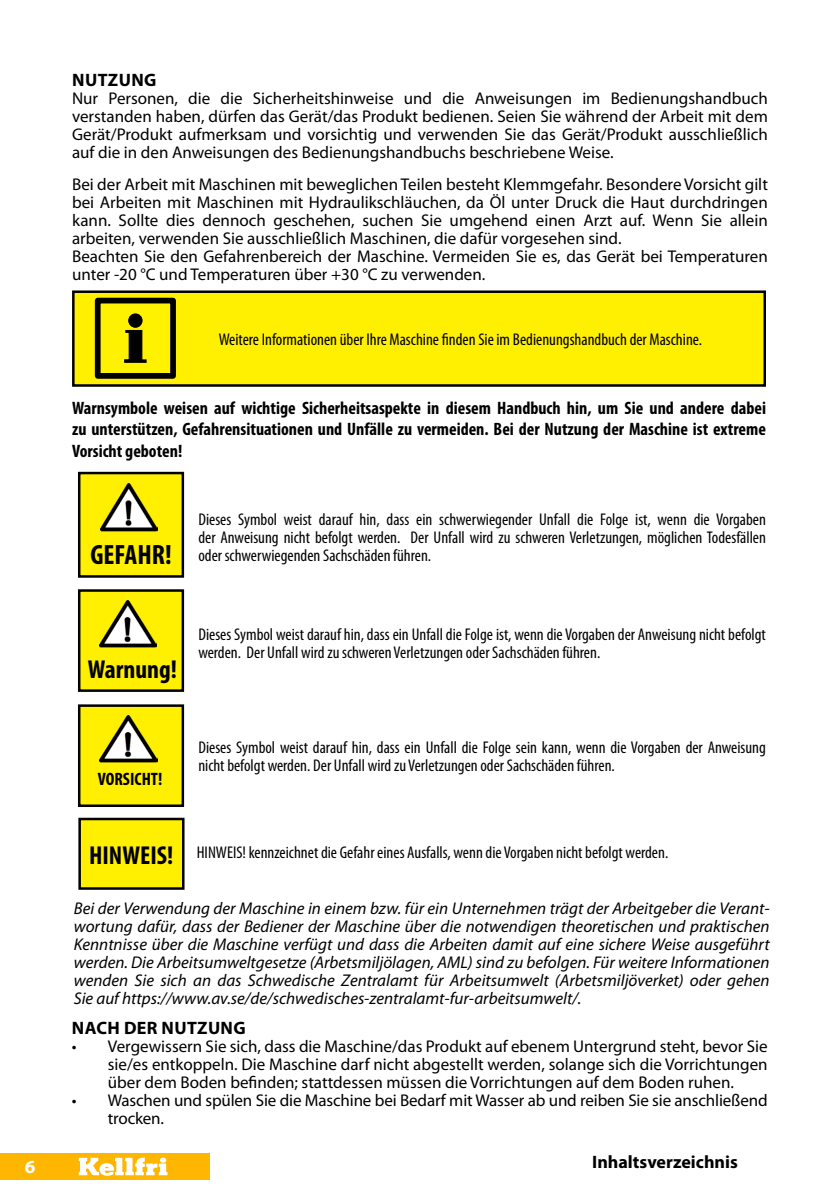
<style>
.page{position:relative;width:840px;height:1191px;background:#fff}
.page>*{position:absolute;margin:0;border:0;box-sizing:border-box;transform-origin:0 0}
.t1{font:700 condensed 28px "Myriad Pro";color:#000}
.t2{font:700 condensed 26px "Myriad Pro";color:#000}
.t3{font:700 20px "Myriad Pro";color:#fff}
.t4{font:700 condensed 18px/21.6px "Myriad Pro";color:#000;text-align:justify}
.t5{font:700 18px "Myriad Pro";letter-spacing:.005em;color:#000}
.t6{font:17px/18px "Myriad Pro";color:#000;text-align:justify}
.t7{font:condensed 17px/18px "Myriad Pro";color:#000}
.t8{font:italic 17px/18px "Myriad Pro";color:#000;text-align:justify}
</style>
<div class="page">
<div style="left:0;top:1153px;width:210px;height:27px;background:#ffb600"></div>
<svg style="left:79px;top:1157px;width:88px;height:18px"></svg>
<div style="left:73px;top:292px;width:691px;height:93px;background:#ffef00"></div>
<div style="left:72px;top:290px;width:693px;height:97px;border:2px solid #000"></div>
<div style="left:79px;top:473px;width:104px;height:103px;background:#ffef00"></div>
<div style="left:78px;top:472px;width:106px;height:106px;border:2px solid #000"></div>
<img style="left:100px;top:484px;width:57px;height:48px">
<div style="left:79px;top:705px;width:104px;height:100px;background:#ffef00"></div>
<div style="left:78px;top:704px;width:106px;height:103px;border:2px solid #000"></div>
<img style="left:100px;top:715px;width:57px;height:48px">
<div style="left:80px;top:819px;width:103px;height:69px;background:#ffef00"></div>
<div style="left:78px;top:817px;width:106px;height:72px;border:2px solid #000"></div>
<div style="left:79px;top:590px;width:104px;height:100px;background:#ffef00"></div>
<div style="left:78px;top:589px;width:106px;height:103px;border:2px solid #000"></div>
<img style="left:99px;top:600px;width:57px;height:48px">
<div style="left:95px;top:298px;width:81px;height:81px;border:6px solid #000"></div>
<svg style="left:124px;top:330px;width:22px;height:33px"></svg>
<div style="left:129px;top:314px;width:13px;height:13px;background:#000;border-radius:50%"></div>
<div style="left:128px;top:314px;width:14px;height:13px;border:1px solid #000;border-radius:50%"></div>
<p class="t5" style="left:72px;top:68px;width:86px">NUTZUNG</p>
<p class="t6" style="left:72px;top:89px;width:697px">Nur Personen, die die Sicherheitshinweise und die Anweisungen im Bedienungshandbuch verstanden haben, dürfen das Gerät/das Produkt bedienen. Seien Sie während der Arbeit mit dem Gerät/Produkt aufmerksam und vorsichtig und verwenden Sie das Gerät/Produkt ausschließlich auf die in den Anweisungen des Bedienungshandbuchs beschriebene Weise.</p>
<p class="t6" style="left:72px;top:175px;width:697px;text-align:left">Bei der Arbeit mit Maschinen mit beweglichen Teilen besteht Klemmgefahr. Besondere Vorsicht gilt bei Arbeiten mit Maschinen mit Hydraulikschläuchen, da Öl unter Druck die Haut durchdringen kann. Sollte dies dennoch geschehen, suchen Sie umgehend einen Arzt auf. Wenn Sie allein arbeiten, verwenden Sie ausschließlich Maschinen, die dafür vorgesehen sind.<br>Beachten Sie den Gefahrenbereich der Maschine. Vermeiden Sie es, das Gerät bei Temperaturen unter -20 °C und Temperaturen über +30 °C zu verwenden.</p>
<p class="t7" style="left:219px;top:330px;width:484px">Weitere Informationen über Ihre Maschine finden Sie im Bedienungshandbuch der Maschine.</p>
<p class="t4" style="left:72px;top:396px;width:695px">Warnsymbole weisen auf wichtige Sicherheitsaspekte in diesem Handbuch hin, um Sie und andere dabei zu unterstützen, Gefahrensituationen und Unfälle zu vermeiden. Bei der Nutzung der Maschine ist extreme Vorsicht geboten!</p>
<h1 class="t1" style="left:90px;top:537px;width:83px">GEFAHR!</h1>
<p class="t7" style="left:198px;top:510px;width:568px;text-align:justify">Dieses Symbol weist darauf hin, dass ein schwerwiegender Unfall die Folge ist, wenn die Vorgaben der Anweisung nicht befolgt werden. Der Unfall wird zu schweren Verletzungen, möglichen Todesfällen oder schwerwiegenden Sachschäden führen.</p>
<h2 class="t2" style="left:88px;top:653px;width:91px">Warnung!</h2>
<p class="t7" style="left:198px;top:625px;width:568px">Dieses Symbol weist darauf hin, dass ein Unfall die Folge ist, wenn die Vorgaben der Anweisung nicht befolgt werden. Der Unfall wird zu schweren Verletzungen oder Sachschäden führen.</p>
<p class="t4" style="left:98px;top:768px;width:66px">VORSICHT!</p>
<p class="t7" style="left:198px;top:738px;width:568px">Dieses Symbol weist darauf hin, dass ein Unfall die Folge sein kann, wenn die Vorgaben der Anweisung nicht befolgt werden. Der Unfall wird zu Verletzungen oder Sachschäden führen.</p>
<h2 class="t2" style="left:89px;top:839px;width:85px">HINWEIS!</h2>
<p class="t7" style="left:197px;top:843px;width:473px">HINWEIS! kennzeichnet die Gefahr eines Ausfalls, wenn die Vorgaben nicht befolgt werden.</p>
<p class="t8" style="left:74px;top:899px;width:697px">Bei der Verwendung der Maschine in einem bzw. für ein Unternehmen trägt der Arbeitgeber die Verant&shy;wortung dafür, dass der Bediener der Maschine über die notwendigen theoretischen und praktischen Kenntnisse über die Maschine verfügt und dass die Arbeiten damit auf eine sichere Weise ausgeführt werden. Die Arbeitsumweltgesetze (Arbetsmiljölagen, AML) sind zu befolgen. Für weitere Informationen wenden Sie sich an das Schwedische Zentralamt für Arbeitsumwelt (Arbetsmiljöverket) oder gehen Sie auf https://www.av.se/de/schwedisches-zentralamt-fur-arbeitsumwelt/.</p>
<p class="t5" style="left:72px;top:1016px;width:175px">NACH DER NUTZUNG</p>
<p class="t6" style="left:108px;top:1037px;width:661px;text-indent:-36px">• Vergewissern Sie sich, dass die Maschine/das Produkt auf ebenem Untergrund steht, bevor Sie sie/es entkoppeln. Die Maschine darf nicht abgestellt werden, solange sich die Vorrichtungen über dem Boden befinden; stattdessen müssen die Vorrichtungen auf dem Boden ruhen.</p>
<p class="t6" style="left:108px;top:1091px;width:661px;text-indent:-36px">• Waschen und spülen Sie die Maschine bei Bedarf mit Wasser ab und reiben Sie sie anschließend trocken.</p>
<p class="t3" style="left:25px;top:1153px;width:13px">6</p>
<p class="t5" style="left:591px;top:1150px;width:147px">Inhaltsverzeichnis</p>
</div>
